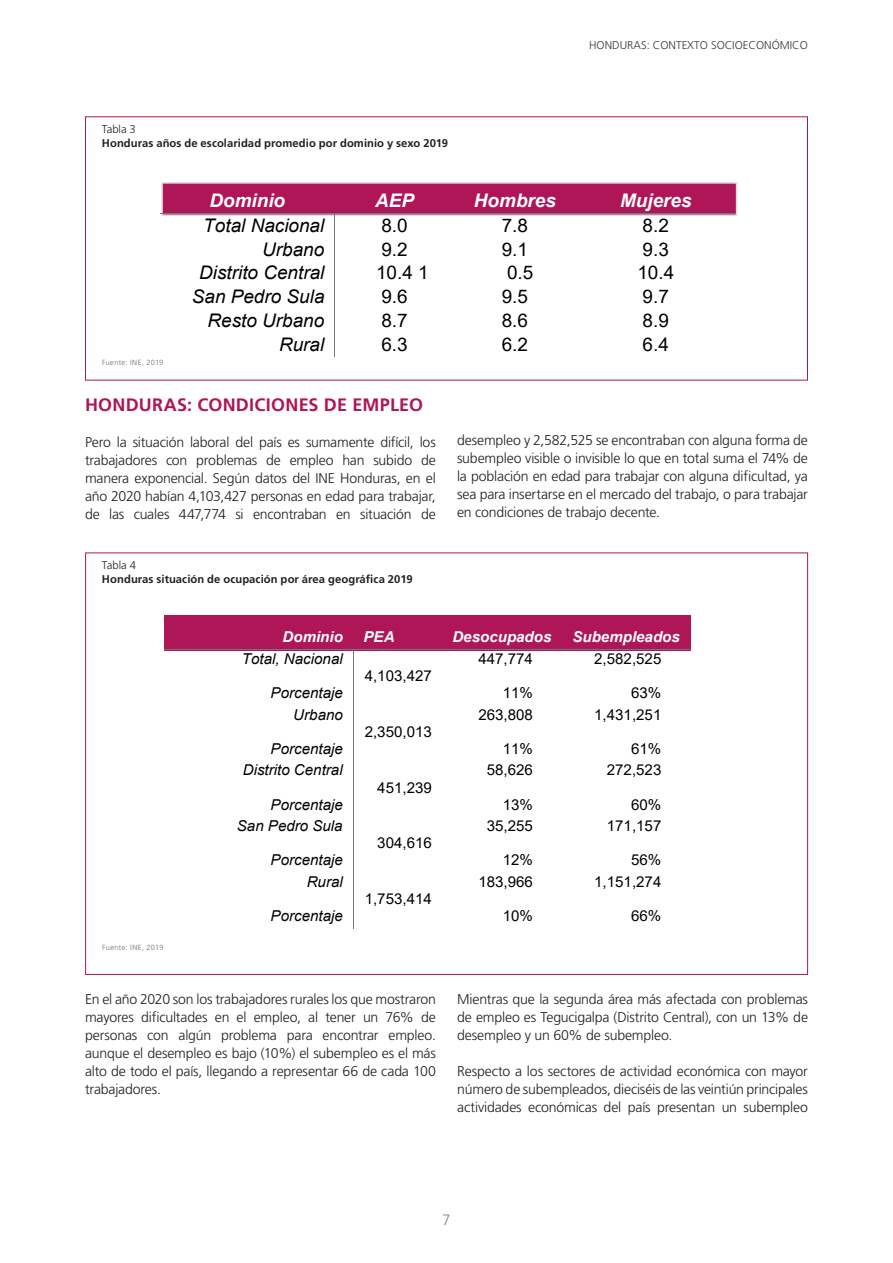
<style>
.page{position:relative;width:893px;height:1263px;background:#fff}
.page>*{position:absolute;margin:0;border:0;box-sizing:border-box;transform-origin:0 0}
.t1{font:italic 18.75px "Arial";color:#000001}
.t2{font:18.75px "Arial";color:#000001}
.t3{font:italic 700 18.75px "Arial";color:#fff}
.H7__12__Subtítulo_co{font:700 18px "Frutiger LT Pro";letter-spacing:.01em;color:#ae1658}
.t4{font:15px "Arial";color:#000001}
.t5{font:italic 15px "Arial";color:#000001}
.t6{font:italic 700 15px "Arial";color:#fff}
.t7{font:300 15px "Frutiger LT Pro";color:#808285}
.Texto_general_justif{font:300 14.1px/18px "Frutiger LT Pro";letter-spacing:-.015em;color:#231f20;text-align:justify}
.Nota_pie_de_página{font:700 11.25px "Frutiger LT Pro";letter-spacing:.005em;color:#231f20}
.t8{font:300 11.25px "Frutiger LT Pro";color:#3b3532}
.Nota_pie_de_página-2{font:300 11.25px "Frutiger LT Pro";color:#231f20}
.Fuentes_de_informac{font:300 7.5px "Frutiger LT Pro";letter-spacing:.04em;color:#6c6d70}
</style>
<div class="page">
<div style="left:161px;top:182px;width:576px;height:34px;background:#ae1658;border:2px solid #dcdddf"></div>
<hr style="left:160px;top:213px;width:174px;height:1px;background:#737779">
<hr style="left:336px;top:213px;width:119px;height:1px;background:#737779">
<hr style="left:456px;top:213px;width:119px;height:1px;background:#737779">
<hr style="left:576px;top:213px;width:160px;height:1px;background:#737779">
<svg style="left:334px;top:213px;width:2px;height:144px"></svg>
<div style="left:165px;top:615px;width:526px;height:35px;background:#ae1658"></div>
<hr style="left:164px;top:649px;width:189px;height:1px;background:#737779">
<hr style="left:355px;top:649px;width:87px;height:1px;background:#737779">
<hr style="left:443px;top:649px;width:119px;height:1px;background:#737779">
<hr style="left:563px;top:649px;width:127px;height:1px;background:#737779">
<hr style="left:353px;top:650px;width:1px;height:34px;background:#737779">
<svg style="left:353px;top:684px;width:1px;height:21px"></svg>
<hr style="left:353px;top:705px;width:1px;height:35px;background:#737779">
<svg style="left:353px;top:740px;width:1px;height:21px"></svg>
<hr style="left:353px;top:761px;width:1px;height:35px;background:#737779">
<svg style="left:353px;top:796px;width:1px;height:21px"></svg>
<hr style="left:353px;top:817px;width:1px;height:34px;background:#737779">
<svg style="left:353px;top:851px;width:1px;height:21px"></svg>
<hr style="left:353px;top:872px;width:1px;height:35px;background:#737779">
<svg style="left:353px;top:907px;width:1px;height:21px"></svg>
<p class="Nota_pie_de_página-2" style="left:102px;top:123px;width:36px">Tabla 3</p>
<p class="Nota_pie_de_página" style="left:102px;top:136px;width:348px">Honduras años de escolaridad promedio por dominio y sexo 2019</p>
<p class="t8" style="left:589px;top:38px;width:220px">HONDURAS: CONTEXTO SOCIOECONÓMICO</p>
<p class="Fuentes_de_informac" style="left:102px;top:358px;width:63px">Fuente: INE, 2019</p>
<h1 class="t3" style="left:209px;top:188px;width:77px">Dominio</h1>
<h1 class="t3" style="left:375px;top:188px;width:40px">AEP</h1>
<h1 class="t3" style="left:474px;top:188px;width:84px">Hombres</h1>
<h1 class="t3" style="left:620px;top:188px;width:73px">Mujeres</h1>
<h1 class="t1" style="left:203px;top:213px;width:123px">Total Nacional</h1>
<h1 class="t2" style="left:381px;top:212px;width:28px">8.0</h1>
<h1 class="t2" style="left:502px;top:212px;width:28px">7.8</h1>
<h1 class="t2" style="left:643px;top:212px;width:28px">8.2</h1>
<h1 class="t1" style="left:262px;top:237px;width:64px">Urbano</h1>
<h1 class="t2" style="left:381px;top:236px;width:28px">9.2</h1>
<h1 class="t2" style="left:502px;top:236px;width:28px">9.1</h1>
<h1 class="t2" style="left:643px;top:236px;width:28px">9.3</h1>
<h1 class="t1" style="left:199px;top:261px;width:127px">Distrito Central</h1>
<h1 class="t2" style="left:376px;top:260px;width:54px">10.4 1</h1>
<h1 class="t2" style="left:507px;top:260px;width:28px">0.5</h1>
<h1 class="t2" style="left:637px;top:260px;width:38px">10.4</h1>
<h1 class="t1" style="left:192px;top:285px;width:134px">San Pedro Sula</h1>
<h1 class="t2" style="left:381px;top:284px;width:28px">9.6</h1>
<h1 class="t2" style="left:502px;top:284px;width:28px">9.5</h1>
<h1 class="t2" style="left:643px;top:284px;width:28px">9.7</h1>
<h1 class="t1" style="left:207px;top:308px;width:118px">Resto Urbano</h1>
<h1 class="t2" style="left:381px;top:308px;width:28px">8.7</h1>
<h1 class="t2" style="left:502px;top:308px;width:28px">8.6</h1>
<h1 class="t2" style="left:643px;top:308px;width:28px">8.9</h1>
<h1 class="t1" style="left:279px;top:332px;width:47px">Rural</h1>
<h1 class="t2" style="left:381px;top:331px;width:28px">6.3</h1>
<h1 class="t2" style="left:502px;top:331px;width:28px">6.2</h1>
<h1 class="t2" style="left:643px;top:331px;width:28px">6.4</h1>
<p class="H7__12__Subtítulo_co" style="left:85px;top:394px;width:340px">HONDURAS: CONDICIONES DE EMPLEO</p>
<p class="Texto_general_justif" style="left:85px;top:433px;width:352px">Pero la situación laboral del país es sumamente difícil, los trabajadores con problemas de empleo han subido de manera exponencial. Según datos del INE Honduras, en el año 2020 habían 4,103,427 personas en edad para trabajar, de las cuales 447,774 si encontraban en situación de</p>
<p class="Nota_pie_de_página-2" style="left:102px;top:559px;width:36px">Tabla 4</p>
<p class="Nota_pie_de_página" style="left:102px;top:572px;width:312px">Honduras situación de ocupación por área geográfica 2019</p>
<p class="Texto_general_justif" style="left:457px;top:431px;width:352px">desempleo y 2,582,525 se encontraban con alguna forma de subempleo visible o invisible lo que en total suma el 74% de la población en edad para trabajar con alguna dificultad, ya sea para insertarse en el mercado del trabajo, o para trabajar en condiciones de trabajo decente.</p>
<p class="t6" style="left:283px;top:627px;width:62px">Dominio</p>
<p class="t6" style="left:363px;top:627px;width:33px">PEA</p>
<p class="t6" style="left:452px;top:627px;width:101px">Desocupados</p>
<p class="t6" style="left:572px;top:627px;width:109px">Subempleados</p>
<p class="t5" style="left:242px;top:649px;width:102px">Total, Nacional</p>
<p class="t4" style="left:365px;top:666px;width:69px">4,103,427</p>
<p class="t4" style="left:478px;top:648px;width:56px">447,774</p>
<p class="t4" style="left:594px;top:648px;width:69px">2,582,525</p>
<p class="t5" style="left:271px;top:683px;width:74px">Porcentaje</p>
<p class="t4" style="left:503px;top:683px;width:32px">11%</p>
<p class="t4" style="left:631px;top:683px;width:32px">63%</p>
<p class="t5" style="left:293px;top:705px;width:51px">Urbano</p>
<p class="t4" style="left:365px;top:721px;width:69px">2,350,013</p>
<p class="t4" style="left:478px;top:704px;width:56px">263,808</p>
<p class="t4" style="left:594px;top:704px;width:69px">1,431,251</p>
<p class="t5" style="left:271px;top:739px;width:74px">Porcentaje</p>
<p class="t4" style="left:503px;top:738px;width:32px">11%</p>
<p class="t4" style="left:631px;top:738px;width:32px">61%</p>
<p class="t5" style="left:243px;top:760px;width:101px">Distrito Central</p>
<p class="t4" style="left:377px;top:777px;width:56px">451,239</p>
<p class="t4" style="left:487px;top:760px;width:48px">58,626</p>
<p class="t4" style="left:607px;top:760px;width:56px">272,523</p>
<p class="t5" style="left:271px;top:795px;width:74px">Porcentaje</p>
<p class="t4" style="left:503px;top:794px;width:32px">13%</p>
<p class="t4" style="left:631px;top:794px;width:32px">60%</p>
<p class="t5" style="left:237px;top:816px;width:107px">San Pedro Sula</p>
<p class="t4" style="left:377px;top:832px;width:56px">304,616</p>
<p class="t4" style="left:487px;top:815px;width:48px">35,255</p>
<p class="t4" style="left:607px;top:815px;width:56px">171,157</p>
<p class="t5" style="left:271px;top:850px;width:74px">Porcentaje</p>
<p class="t4" style="left:503px;top:850px;width:32px">12%</p>
<p class="t4" style="left:631px;top:850px;width:32px">56%</p>
<p class="t5" style="left:307px;top:871px;width:38px">Rural</p>
<p class="t4" style="left:365px;top:888px;width:69px">1,753,414</p>
<p class="t4" style="left:478px;top:871px;width:56px">183,966</p>
<p class="t4" style="left:594px;top:871px;width:69px">1,151,274</p>
<p class="Fuentes_de_informac" style="left:102px;top:943px;width:63px">Fuente: INE, 2019</p>
<p class="t5" style="left:271px;top:906px;width:74px">Porcentaje</p>
<p class="t4" style="left:503px;top:905px;width:32px">10%</p>
<p class="t4" style="left:631px;top:905px;width:32px">66%</p>
<p class="Texto_general_justif" style="left:85px;top:990px;width:352px">En el año 2020 son los trabajadores rurales los que mostraron mayores dificultades en el empleo, al tener un 76% de personas con algún problema para encontrar empleo. aunque el desempleo es bajo (10%) el subempleo es el más alto de todo el país, llegando a representar 66 de cada 100 trabajadores.</p>
<p class="Texto_general_justif" style="left:457px;top:990px;width:352px">Mientras que la segunda área más afectada con problemas de empleo es Tegucigalpa (Distrito Central), con un 13% de desempleo y un 60% de subempleo.</p>
<p class="Texto_general_justif" style="left:457px;top:1062px;width:352px">Respecto a los sectores de actividad económica con mayor número de subempleados, dieciséis de las veintiún principales actividades económicas del país presentan un subempleo</p>
<p class="t7" style="left:442px;top:1211px;width:10px">7</p>
</div>
